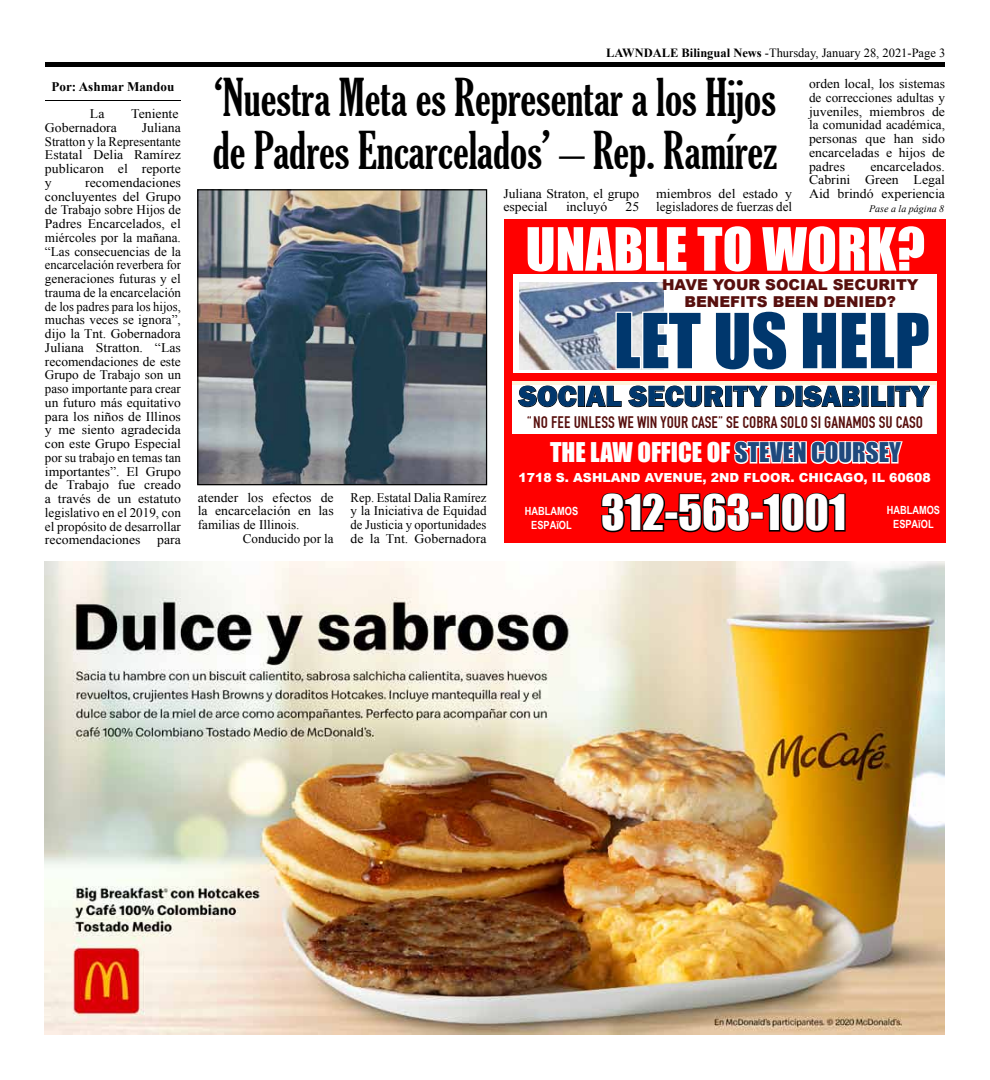
<style>
.page{position:relative;width:990px;height:1080px;background:#fff}
.page>*{position:absolute;margin:0;border:0;box-sizing:border-box;transform-origin:0 0}
.t1{font:70px "Impact";color:#00376d}
.t2{font:55px "Impact";color:#fff}
.t3{font:extra-condensed 50px/52.5px "Gloucester";color:#000}
.t4{font:45px "Impact";color:#fff}
.t5{font:800 30px "Franklin Gothic";color:#00376d}
.t6{font:25px "Impact";color:#fff}
.t7{font:17.5px "Fette Engschrift";color:#570f0d}
.t8{font:900 15px/17.5px "Arial";color:#570f0d;text-align:center}
.t9{font:13.12px/13.8px "Times New Roman";color:#000;text-align:justify;scale:1.05 1}
.t10{font:13.12px/13.8px "Times New Roman";color:#000;text-align:justify}
.t11{font:700 13.12px "Times New Roman";color:#000}
.t12{font:12.5px "Times New Roman";color:#000}
.t13{font:900 12.5px "Arial";color:#fff}
.t14{font:700 11.25px/13.8px "Arial Narrow Special G1";color:#fff;text-align:center}
.t15{font:italic 10px "Times New Roman";color:#000}
.s1{font-weight:700}
.s2{color:#1f497d}
</style>
<div class="page">
<div style="left:45px;top:62px;width:900px;height:6px;background:#000"></div>
<div style="left:504px;top:219px;width:442px;height:324px;background:#f00"></div>
<div style="left:513px;top:274px;width:424px;height:99px;background:#fff"></div>
<img style="left:519px;top:282px;width:144px;height:88px">
<svg style="left:614px;top:310px;width:50px;height:60px"></svg>
<div style="left:512px;top:381px;width:425px;height:52px;background:#fff4db"></div>
<div style="left:512px;top:385px;width:424px;height:48px;background:#fff"></div>
<svg style="left:518px;top:385px;width:59px;height:22px"></svg>
<div style="left:578px;top:386px;width:7px;height:20px;border:1px solid #000"></div>
<svg style="left:586px;top:386px;width:36px;height:21px"></svg>
<svg style="left:628px;top:385px;width:95px;height:22px"></svg>
<div style="left:726px;top:386px;width:6px;height:20px;border:1px solid #000"></div>
<svg style="left:733px;top:386px;width:35px;height:21px"></svg>
<svg style="left:775px;top:386px;width:19px;height:21px"></svg>
<svg style="left:803px;top:385px;width:57px;height:22px"></svg>
<svg style="left:871px;top:386px;width:15px;height:21px"></svg>
<svg style="left:895px;top:386px;width:35px;height:21px"></svg>
<svg style="left:601px;top:492px;width:66px;height:41px"></svg>
<div style="left:664px;top:511px;width:15px;height:9px;border:2px solid #000"></div>
<svg style="left:677px;top:440px;width:226px;height:93px"></svg>
<img style="left:45px;top:562px;width:900px;height:472px">
<hr style="left:45px;top:100px;width:136px;height:1px;background:#000">
<img style="left:199px;top:191px;width:286px;height:292px">
<div style="left:197px;top:189px;width:290px;height:296px;border:1px solid #000"></div>
<p class="t11" style="left:51px;top:77px;width:124px">Por: Ashmar Mandou</p>
<p class="t9" style="left:90px;top:107px;width:15px">La</p>
<p class="t9" style="left:131px;top:107px;width:47px">Teniente</p>
<p class="t9" style="left:45px;top:120px;width:70px">Gobernadora</p>
<p class="t9" style="left:45px;top:120px;width:131px;text-indent:97px">Juliana Stratton y la Representante Estatal Delia Ramírez publicaron el reporte y</p>
<p class="t9" style="left:45px;top:175px;width:131px;text-indent:40px">recomendaciones concluyentes del Grupo de Trabajo sobre Hijos de Padres Encarcelados, el miércoles por la mañana. “Las consecuencias de la encarcelación reverbera for generaciones futuras y el trauma de la encarcelación de los padres para los hijos, muchas veces se ignora”, dijo la Tnt. Gobernadora Juliana Stratton. “Las recomendaciones de este Grupo de Trabajo son un paso importante para crear un futuro más equitativo para los niños de Illinos y me siento agradecida con este Grupo Especial por su trabajo en temas tan importantes”. El Grupo de Trabajo fue creado a través de un estatuto legislativo en el 2019, con el propósito de desarrollar recomendaciones</p>
<p class="t9" style="left:157px;top:533px;width:24px">para</p>
<p class="t12" style="left:606px;top:45px;width:341px"><span class="s1">LAWNDALE Bilingual News</span> -Thursday, January 28, 2021-Page 3</p>
<h3 class="t3" style="left:213px;top:72px;width:566px">‘Nuestra Meta es Representar a los Hijos de Padres Encarcelados’ – Rep. Ramírez</h3>
<p class="t10" style="left:503px;top:186px;width:137px">Juliana Straton, el grupo especial</p>
<p class="t9" style="left:566px;top:200px;width:41px">incluyó</p>
<p class="t9" style="left:626px;top:200px;width:15px">25</p>
<p class="t9" style="left:656px;top:186px;width:131px">miembros del estado y legisladores de fuerzas del</p>
<p class="t10" style="left:809px;top:77px;width:137px">orden local, los sistemas de correcciones adultas y juveniles, miembros de la comunidad académica, personas que han sido encarceladas e hijos de padres</p>
<p class="t9" style="left:809px;top:159px;width:131px;text-indent:61px">encarcelados.<br>Cabrini Green Legal Aid brindó experiencia</p>
<p class="t15" style="left:869px;top:202px;width:76px">Pase a la página 8</p>
<h2 class="t2" style="left:526px;top:206px;width:401px">UNABLE TO WORK?</h2>
<p class="t8" style="left:662px;top:275px;width:258px">HAVE YOUR SOCIAL SECURITY<br>BENEFITS BEEN DENIED?</p>
<h1 class="t1" style="left:614px;top:286px;width:317px">LET US HELP</h1>
<h3 class="t5" style="left:519px;top:377px;width:411px">SOCIAL SECURITY DISABILITY</h3>
<h3 class="t7" style="left:527px;top:412px;width:398px">“NO FEE UNLESS WE WIN YOUR CASE” SE COBRA SOLO SI GANAMOS SU CASO</h3>
<h3 class="t6" style="left:550px;top:433px;width:352px">THE LAW OFFICE OF <span class="s2">STEVEN COURSEY</span></h3>
<p class="t9" style="left:198px;top:490px;width:131px">atender los efectos de la encarcelación en las familias de Illinois.</p>
<p class="t10" style="left:243px;top:532px;width:92px">Conducido por la</p>
<p class="t10" style="left:351px;top:490px;width:137px">Rep. Estatal Dalia Ramírez y la Iniciativa de Equidad de Justicia y oportunidades de la Tnt. Gobernadora</p>
<p class="t13" style="left:518px;top:469px;width:414px">1718 S. ASHLAND AVENUE, 2ND FLOOR. CHICAGO, IL 60608</p>
<p class="t14" style="left:525px;top:504px;width:55px">HABLAMOS<br>ESPAÑOL</p>
<h3 class="t4" style="left:601px;top:478px;width:246px">312-563-1001</h3>
<p class="t14" style="left:887px;top:503px;width:55px">HABLAMOS<br>ESPAÑOL</p>
</div>
